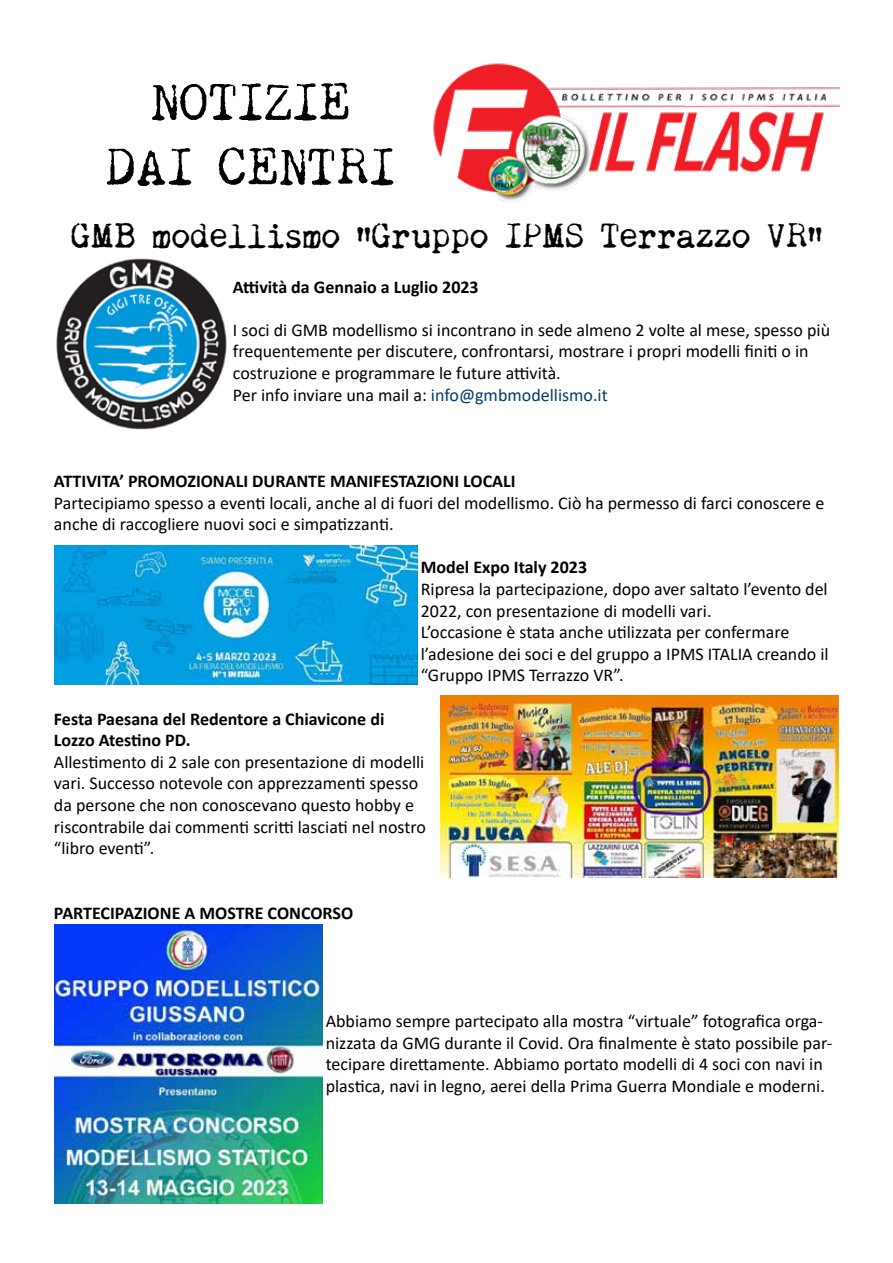
<style>
.page{position:relative;width:893px;height:1263px;background:#fff}
.page>*{position:absolute;margin:0;border:0;box-sizing:border-box;transform-origin:0 0}
.t1{font:54px/64.8px "Remington Noiseless";color:#000;text-align:center}
.t2{font:36px "Remington Noiseless";color:#000}
.t3{font:18px/21.6px "Calibri";color:#000}
.t4{font:700 18px/21.6px "Calibri";color:#000}
.s1{color:#003d6a}
</style>
<div class="page">
<img style="left:433px;top:63px;width:406px;height:139px">
<img style="left:54px;top:546px;width:364px;height:138px">
<img style="left:440px;top:695px;width:399px;height:183px">
<img style="left:56px;top:258px;width:171px;height:172px">
<img style="left:54px;top:924px;width:269px;height:279px">
<h1 class="t1" style="left:105px;top:75px;width:291px">NOTIZIE<br>DAI CENTRI</h1>
<h2 class="t2" style="left:70px;top:221px;width:753px">GMB modellismo “Gruppo IPMS Terrazzo VR”</h2>
<p class="t4" style="left:233px;top:276px;width:247px">Attività da Gennaio a Luglio 2023</p>
<p class="t3" style="left:233px;top:319px;width:599px">I soci di GMB modellismo si incontrano in sede almeno 2 volte al mese, spesso più frequentemente per discutere, confrontarsi, mostrare i propri modelli finiti o in costruzione e programmare le future attività.<br>Per info inviare una mail a: <span class="s1">info@gmbmodellismo.it</span></p>
<p class="t4" style="left:54px;top:470px;width:463px">ATTIVITA’ PROMOZIONALI DURANTE MANIFESTAZIONI LOCALI</p>
<p class="t3" style="left:54px;top:491px;width:772px">Partecipiamo spesso a eventi locali, anche al di fuori del modellismo. Ciò ha permesso di farci conoscere e anche di raccogliere nuovi soci e simpatizzanti.</p>
<p class="t4" style="left:421px;top:556px;width:168px">Model Expo Italy 2023</p>
<p class="t3" style="left:421px;top:578px;width:409px">Ripresa la partecipazione, dopo aver saltato l’evento del 2022, con presentazione di modelli vari.<br>L’occasione è stata anche utilizzata per confermare l’adesione dei soci e del gruppo a IPMS ITALIA creando il “Gruppo IPMS Terrazzo VR”.</p>
<p class="t4" style="left:54px;top:708px;width:332px">Festa Paesana del Redentore a Chiavicone di<br>Lozzo Atestino PD.</p>
<p class="t3" style="left:54px;top:751px;width:373px">Allestimento di 2 sale con presentazione di modelli vari. Successo notevole con apprezzamenti spesso da persone che non conoscevano questo hobby e riscontrabile dai commenti scritti lasciati nel nostro “libro eventi”.</p>
<p class="t4" style="left:54px;top:902px;width:301px">PARTECIPAZIONE A MOSTRE CONCORSO</p>
<p class="t3" style="left:326px;top:1010px;width:508px">Abbiamo sempre partecipato alla mostra “virtuale” fotografica orga&shy;nizzata da GMG durante il Covid. Ora finalmente è stato possibile par&shy;tecipare direttamente. Abbiamo portato modelli di 4 soci con navi in plastica, navi in legno, aerei della Prima Guerra Mondiale e moderni.</p>
</div>
